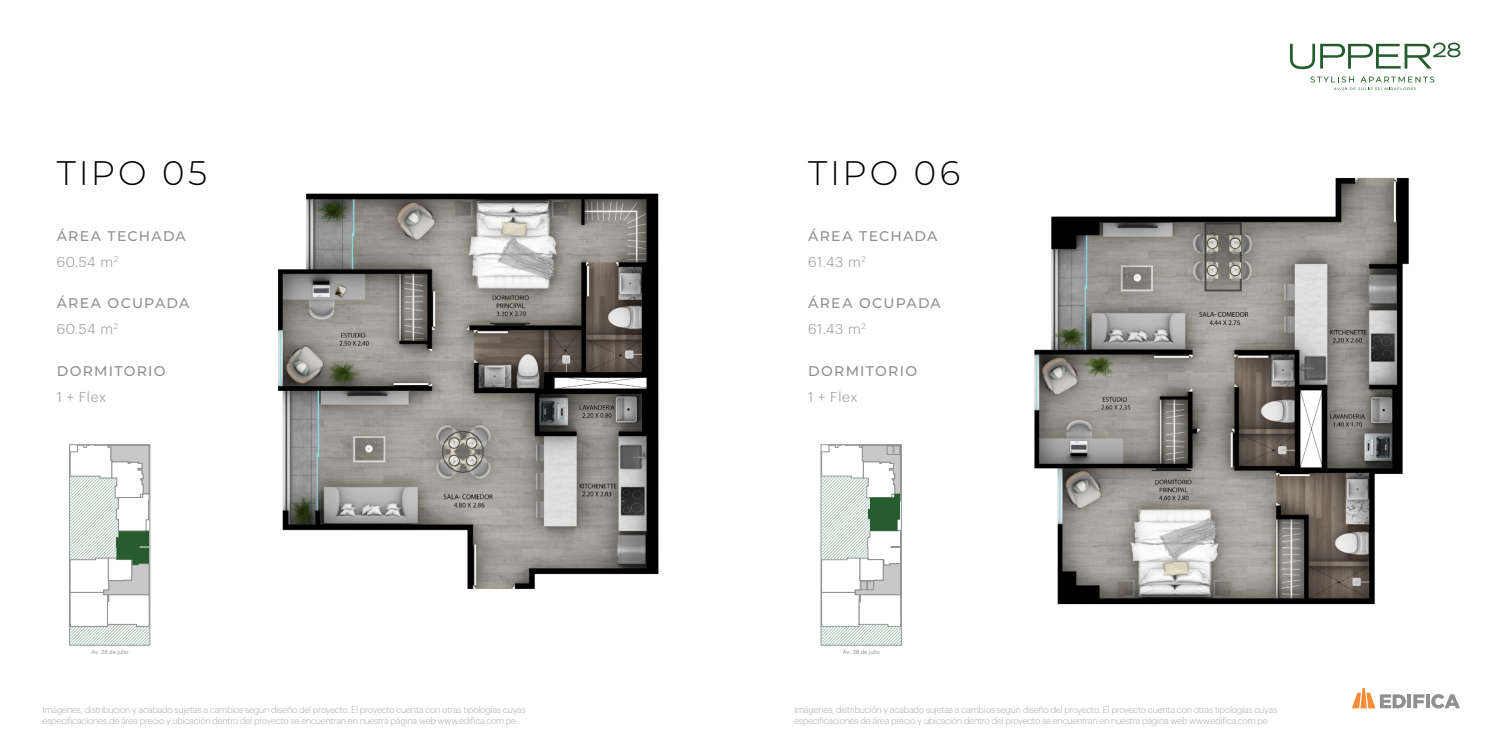
<style>
.page{position:relative;width:1503px;height:752px;background:#fff}
.page>*{position:absolute;margin:0;border:0;box-sizing:border-box;transform-origin:0 0}
.t1{font:300 34px "Montserrat";letter-spacing:.085em;color:#000}
.t2{font:500 14px "Montserrat";letter-spacing:.095em;color:#8f9092}
.t3{font:300 14px "Graphik";letter-spacing:.05em;color:#8f9092}
.t4{font:300 9px/10.8px "Graphik";letter-spacing:-.025em;color:#abaaac}
.t5{font:5.7px "Graphik";color:#8f9092}
</style>
<div class="page">
<svg style="left:69px;top:444px;width:81px;height:201px"></svg>
<img style="left:278px;top:193px;width:381px;height:397px">
<hr style="left:1407px;top:694px;width:4px;height:14px;background:#8f9092">
<svg style="left:1413px;top:694px;width:11px;height:14px"></svg>
<svg style="left:1426px;top:694px;width:3px;height:14px"></svg>
<svg style="left:1431px;top:694px;width:28px;height:14px"></svg>
<svg style="left:1352px;top:688px;width:53px;height:20px"></svg>
<svg style="left:1310px;top:76px;width:124px;height:15px"></svg>
<svg style="left:1290px;top:43px;width:170px;height:26px"></svg>
<svg style="left:821px;top:444px;width:80px;height:201px"></svg>
<div style="left:860px;top:581px;width:6px;height:8px;background:#c9c8c9"></div>
<div style="left:860px;top:580px;width:7px;height:9px;border:1px solid #8f9092"></div>
<div style="left:867px;top:581px;width:6px;height:8px;background:#c9c8c9"></div>
<div style="left:867px;top:580px;width:6px;height:9px;border:1px solid #8f9092"></div>
<div style="left:887px;top:445px;width:6px;height:9px;background:#c9c8c9"></div>
<div style="left:887px;top:445px;width:6px;height:9px;border:1px solid #8f9092"></div>
<div style="left:893px;top:445px;width:7px;height:9px;background:#c9c8c9"></div>
<div style="left:893px;top:445px;width:7px;height:9px;border:1px solid #8f9092"></div>
<img style="left:1034px;top:177px;width:375px;height:427px">
<h1 class="t1" style="left:57px;top:149px;width:152px">TIPO 05</h1>
<h1 class="t1" style="left:808px;top:149px;width:153px">TIPO 06</h1>
<h2 class="t2" style="left:57px;top:226px;width:131px">ÁREA TECHADA</h2>
<h2 class="t2" style="left:808px;top:226px;width:131px">ÁREA TECHADA</h2>
<h2 class="t3" style="left:57px;top:251px;width:63px">60.54 m<sup>2</sup></h2>
<h2 class="t3" style="left:808px;top:251px;width:59px">61.43 m<sup>2</sup></h2>
<h2 class="t2" style="left:57px;top:293px;width:134px">ÁREA OCUPADA</h2>
<h2 class="t2" style="left:808px;top:293px;width:134px">ÁREA OCUPADA</h2>
<h2 class="t3" style="left:57px;top:319px;width:63px">60.54 m<sup>2</sup></h2>
<h2 class="t3" style="left:808px;top:319px;width:59px">61.43 m<sup>2</sup></h2>
<h2 class="t2" style="left:57px;top:361px;width:110px">DORMITORIO</h2>
<h2 class="t3" style="left:57px;top:386px;width:51px">1 + Flex</h2>
<h2 class="t2" style="left:808px;top:361px;width:110px">DORMITORIO</h2>
<h2 class="t3" style="left:808px;top:386px;width:51px">1 + Flex</h2>
<p class="t5" style="left:91px;top:647px;width:39px">Av. 28 de julio</p>
<p class="t5" style="left:843px;top:647px;width:39px">Av. 28 de julio</p>
<p class="t4" style="left:43px;top:703px;width:484px">Imágenes, distribución y acabado sujetas a cambios según diseño del proyecto. El proyecto cuenta con otras tipologías cuyas especificaciones de área precio y ubicación dentro del proyecto se encuentran en nuestra página web www.edifica.com.pe</p>
<p class="t4" style="left:794px;top:703px;width:484px">Imágenes, distribución y acabado sujetas a cambios según diseño del proyecto. El proyecto cuenta con otras tipologías cuyas especificaciones de área precio y ubicación dentro del proyecto se encuentran en nuestra página web www.edifica.com.pe</p>
</div>
